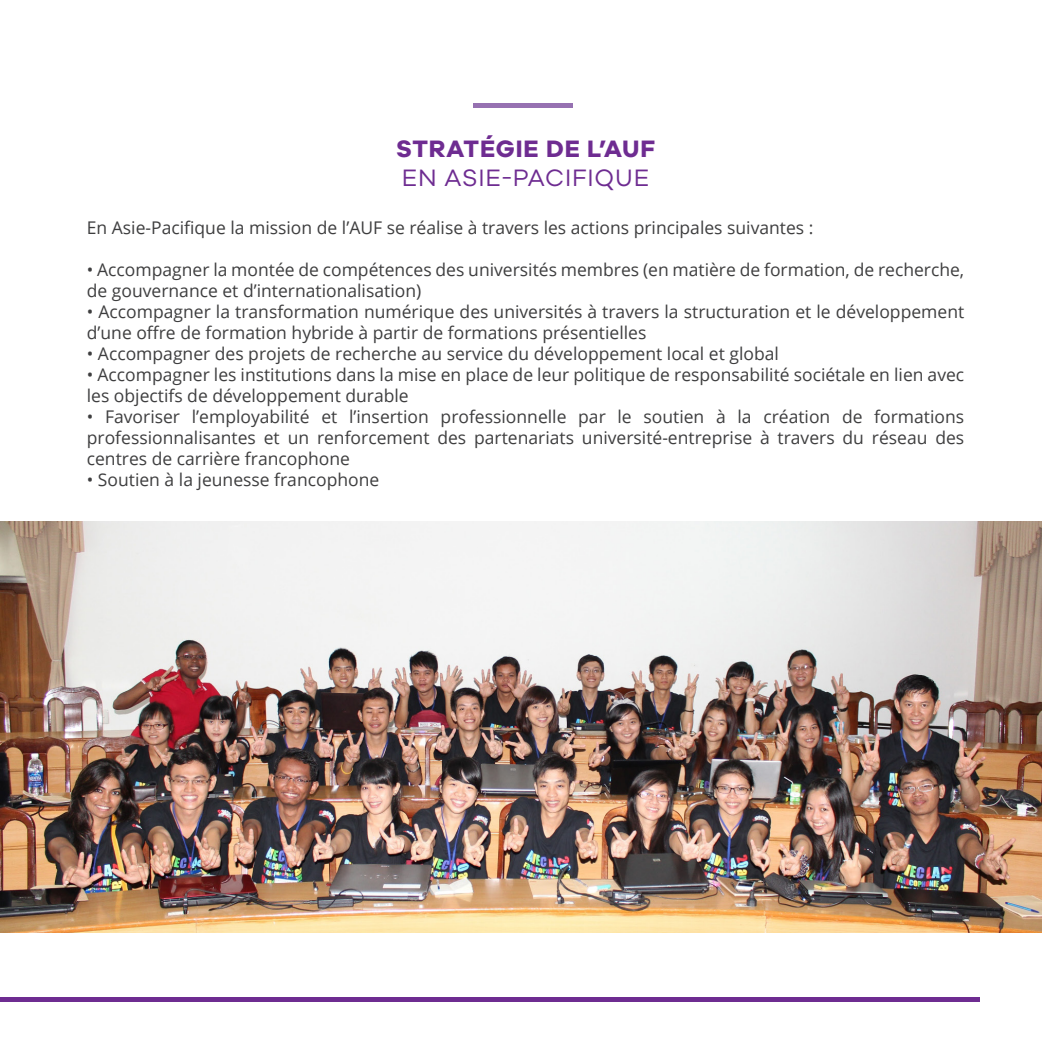
<style>
.page{position:relative;width:1042px;height:1042px;background:#fff}
.page>*{position:absolute;margin:0;border:0;box-sizing:border-box;transform-origin:0 0}
.t1{font:700 24.5px "Galyon";letter-spacing:.035em;color:#6e2c91}
.t2{font:24.5px "Galyon";letter-spacing:.035em;color:#6e2c91}
.t3{font:17.5px/21px "Open Sans";color:#3e3e3f}
</style>
<div class="page">
<hr style="left:0;top:997px;width:979px;height:4px;background:#6e2c91">
<hr style="left:473px;top:104px;width:99px;height:4px;background:#9671b1">
<img style="left:0;top:521px;width:1042px;height:411px">
<p class="t1" style="left:396px;top:134px;width:260px">STRATÉGIE DE L’AUF</p>
<p class="t2" style="left:402px;top:159px;width:249px">EN ASIE-PACIFIQUE</p>
<p class="t3" style="left:87px;top:216px;width:728px">En Asie-Pacifique la mission de l’AUF se réalise à travers les actions principales suivantes :</p>
<p class="t3" style="left:87px;top:258px;width:879px">• Accompagner la montée de compétences des universités membres (en matière de formation, de recherche, de gouvernance et d’internationalisation)</p>
<p class="t3" style="left:87px;top:300px;width:879px">• Accompagner la transformation numérique des universités à travers la structuration et le développement d’une offre de formation hybride à partir de formations présentielles</p>
<p class="t3" style="left:87px;top:342px;width:694px">• Accompagner des projets de recherche au service du développement local et global</p>
<p class="t3" style="left:87px;top:363px;width:879px">• Accompagner les institutions dans la mise en place de leur politique de responsabilité sociétale en lien avec les objectifs de développement durable</p>
<p class="t3" style="left:87px;top:405px;width:879px;text-align:justify">• Favoriser l’employabilité et l’insertion professionnelle par le soutien à la création de formations professionnalisantes et un renforcement des partenariats université-entreprise à travers du réseau des centres de carrière francophone</p>
<p class="t3" style="left:87px;top:468px;width:294px">• Soutien à la jeunesse francophone</p>
</div>
